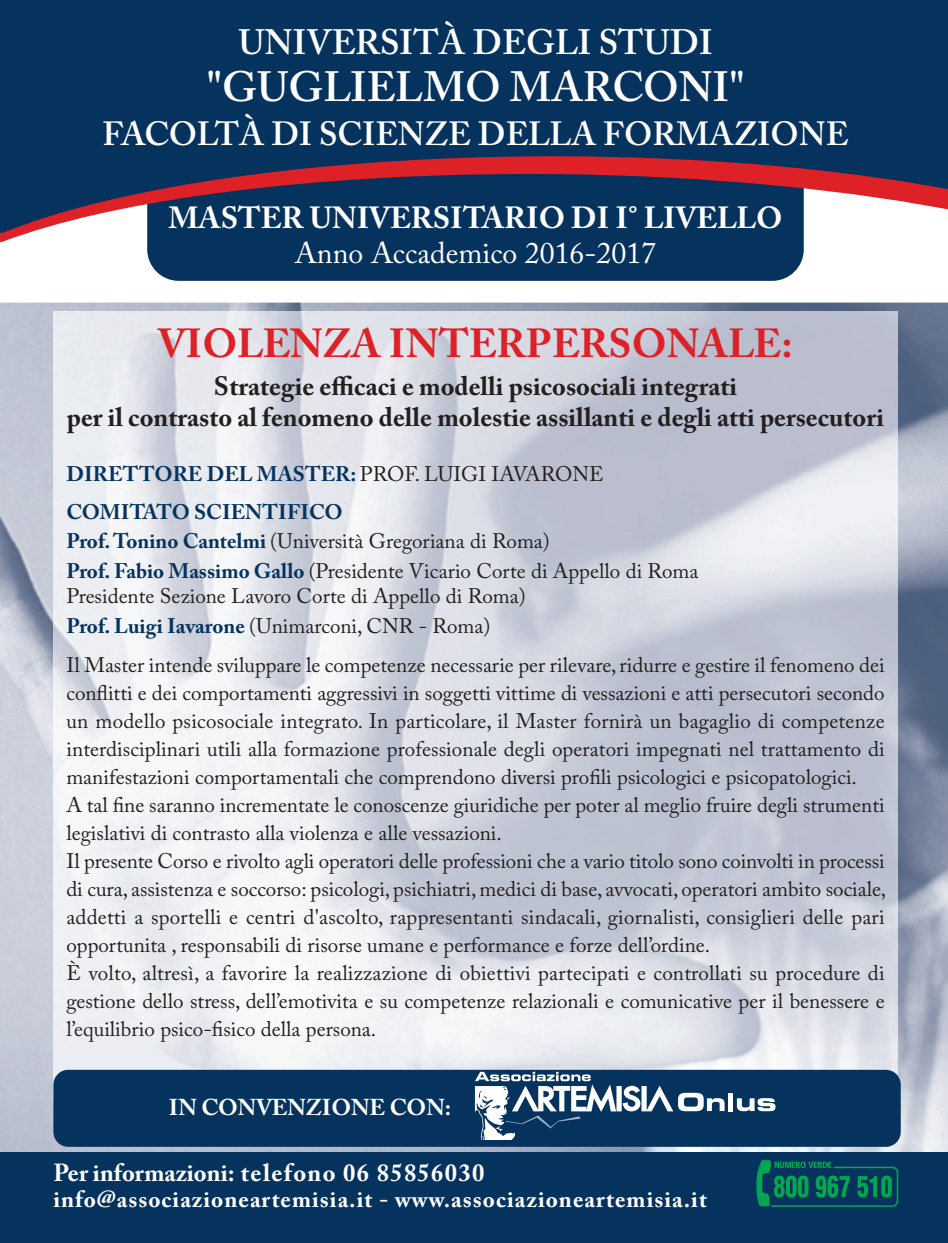
<style>
.page{position:relative;width:948px;height:1243px;background:#fff}
.page>*{position:absolute;margin:0;border:0;box-sizing:border-box;transform-origin:0 0}
.t1{font:600 42px "Adobe Caslon Pro";color:#fff}
.t2{font:700 40.25px "Adobe Caslon Pro";color:#dd2127}
.t3{font:600 35px "Adobe Caslon Pro";color:#fff}
.t4{font:600 33.25px "Adobe Caslon Pro";color:#fff}
.t5{font:700 30.28px "Adobe Caslon Pro";color:#fff}
.t6{font:29.75px "Adobe Caslon Pro";color:#fff}
.t7{font:700 26.25px/31.5px "Adobe Caslon Pro";color:#241f1f;text-align:center}
.t8{font:700 24.5px "Adobe Caslon Pro";letter-spacing:.055em;color:#fff}
.t9{font:700 23.1px "Adobe Caslon Pro";letter-spacing:.045em;color:#fff}
.t10{font:700 22.75px "Adobe Caslon Pro";color:#fff}
.t11{font:21px/28px "Adobe Caslon Pro";color:#241f1f}
.t12{font:700 21px/37.4px "Adobe Caslon Pro";color:#06335d}
.s1{font-weight:400;color:#241f1f}
.s2{font-weight:700;color:#06335d}
</style>
<div class="page">
<img style="left:0;top:302px;width:947px;height:850px">
<img style="left:53px;top:311px;width:844px;height:769px">
<div style="left:147px;top:145px;width:656px;height:136px;background:#06335d;border-radius:32px"></div>
<svg style="left:0;top:0;width:947px;height:233px;fill:#06335d"></svg>
<div style="left:0;top:1152px;width:947px;height:90px;background:#06335d"></div>
<div style="left:53px;top:1069px;width:847px;height:77px;background:#06335d;border-radius:15px"></div>
<div style="left:616px;top:1085px;width:5px;height:26px;background:#fff"></div>
<svg style="left:622px;top:1085px;width:102px;height:26px"></svg>
<hr style="left:728px;top:1092px;width:4px;height:18px;background:#fff">
<svg style="left:736px;top:1098px;width:39px;height:12px"></svg>
<svg style="left:475px;top:1071px;width:141px;height:67px"></svg>
<svg style="left:756px;top:1160px;width:141px;height:46px"></svg>
<svg style="left:0;top:0;width:4px;height:4px"></svg>
<h3 class="t3" style="left:238px;top:29px;width:475px">UNIVERSITÀ DEGLI STUDI</h3>
<h1 class="t1" style="left:206px;top:72px;width:539px">"GUGLIELMO MARCONI"</h1>
<h3 class="t4" style="left:102px;top:122px;width:747px">FACOLTÀ DI SCIENZE DELLA FORMAZIONE</h3>
<h3 class="t5" style="left:168px;top:205px;width:615px">MASTER UNIVERSITARIO DI I° LIVELLO</h3>
<h3 class="t6" style="left:295px;top:242px;width:362px">Anno Accademico 2016-2017</h3>
<h2 class="t2" style="left:158px;top:327px;width:636px">VIOLENZA INTERPERSONALE:</h2>
<p class="t7" style="left:67px;top:373px;width:818px">Strategie efficaci e modelli psicosociali integrati<br>per il contrasto al fenomeno delle molestie assillanti e degli atti persecutori</p>
<p class="t12" style="left:66px;top:457px;width:538px">DIRETTORE DEL MASTER: <span class="s1">PROF. LUIGI IAVARONE<br></span>COMITATO SCIENTIFICO</p>
<p class="t11" style="left:66px;top:529px;width:633px;line-height:29.8px"><span class="s2">Prof.Tonino Cantelmi</span> (Università Gregoriana di Roma)<br><span class="s2">Prof. Fabio Massimo Gallo</span> (Presidente Vicario Corte di Appello di Roma</p>
<p class="t11" style="left:66px;top:583px;width:460px;line-height:29.8px">Presidente Sezione Lavoro Corte di Appello di Roma)<br><span class="s2">Prof. Luigi Iavarone</span> (Unimarconi, CNR - Roma)</p>
<p class="t11" style="left:66px;top:653px;width:821px">Il Master intende sviluppare le competenze necessarie per rilevare,ridurre e gestire il fenomeno dei conflitti e dei comportamenti aggressivi in soggetti vittime di vessazioni e atti persecutori secondo un modello psicosociale integrato. In particolare, il Master fornirà un bagaglio di competenze interdisciplinari utili alla formazione professionale degli operatori impegnati nel trattamento di manifestazioni comportamentali che comprendono diversi profili psicologici e psicopatologici.<br>A tal fine saranno incrementate le conoscenze giuridiche per poter al meglio fruire degli strumenti legislativi di contrasto alla violenza e alle vessazioni.<br>Il presente Corso e rivolto agli operatori delle professioni che a vario titolo sono coinvolti in processi di cura, assistenza e soccorso: psicologi, psichiatri, medici di base, avvocati, operatori ambito sociale, addetti a sportelli e centri d'ascolto, rappresentanti sindacali, giornalisti, consiglieri delle pari opportunita , responsabili di risorse umane e performance e forze dell’ordine.<br>è volto, altresì, a favorire la realizzazione di obiettivi partecipati e controllati su procedure di gestione dello stress, dell’emotivita e su competenze relazionali e comunicative per il benessere e l’equilibrio psico-fisico della persona.</p>
<p class="t10" style="left:169px;top:1098px;width:283px">IN CONVENZIONE CON:</p>
<p class="t8" style="left:53px;top:1162px;width:432px">Per informazioni: telefono 06 85856030</p>
<p class="t9" style="left:53px;top:1189px;width:654px">info@associazioneartemisia.it - www.associazioneartemisia.it</p>
</div>
